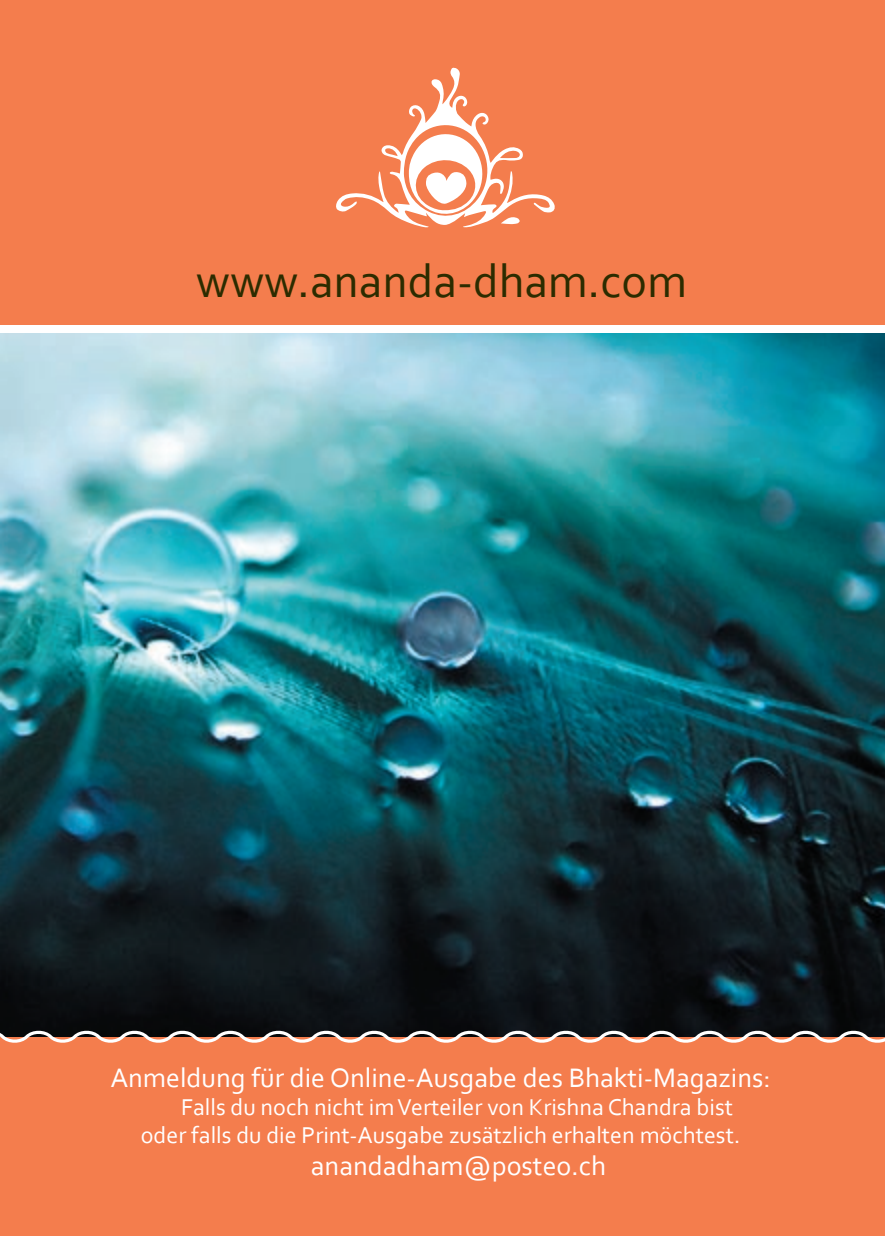
<style>
.page{position:relative;width:885px;height:1236px;background:#fff}
.page>*{position:absolute;margin:0;border:0;box-sizing:border-box;transform-origin:0 0}
.t1{font:48px "Corbel";color:#2c2c00}
.t2{font:28px "Corbel";color:#fff}
.t3{font:24px/28px "Corbel";color:#fff}
</style>
<div class="page">
<div style="left:0;top:0;width:884px;height:325px;background:#f47d4d"></div>
<img style="left:0;top:333px;width:884px;height:693px">
<div style="left:0;top:1026px;width:884px;height:210px;background:#f47d4d"></div>
<svg style="left:336px;top:67px;width:219px;height:161px"></svg>
<h1 class="t1" style="left:196px;top:251px;width:492px">www.ananda-dham.com</h1>
<p class="t2" style="left:110px;top:1060px;width:662px">Anmeldung für die Online-Ausgabe des Bhakti-Magazins:</p>
<p class="t3" style="left:141px;top:1092px;width:601px;text-indent:40px">Falls du noch nicht im Verteiler von Krishna Chandra bist oder falls du die Print-Ausgabe zusätzlich erhalten möchtest.</p>
<p class="t2" style="left:311px;top:1148px;width:297px">anandadham@posteo.ch</p>
</div>
